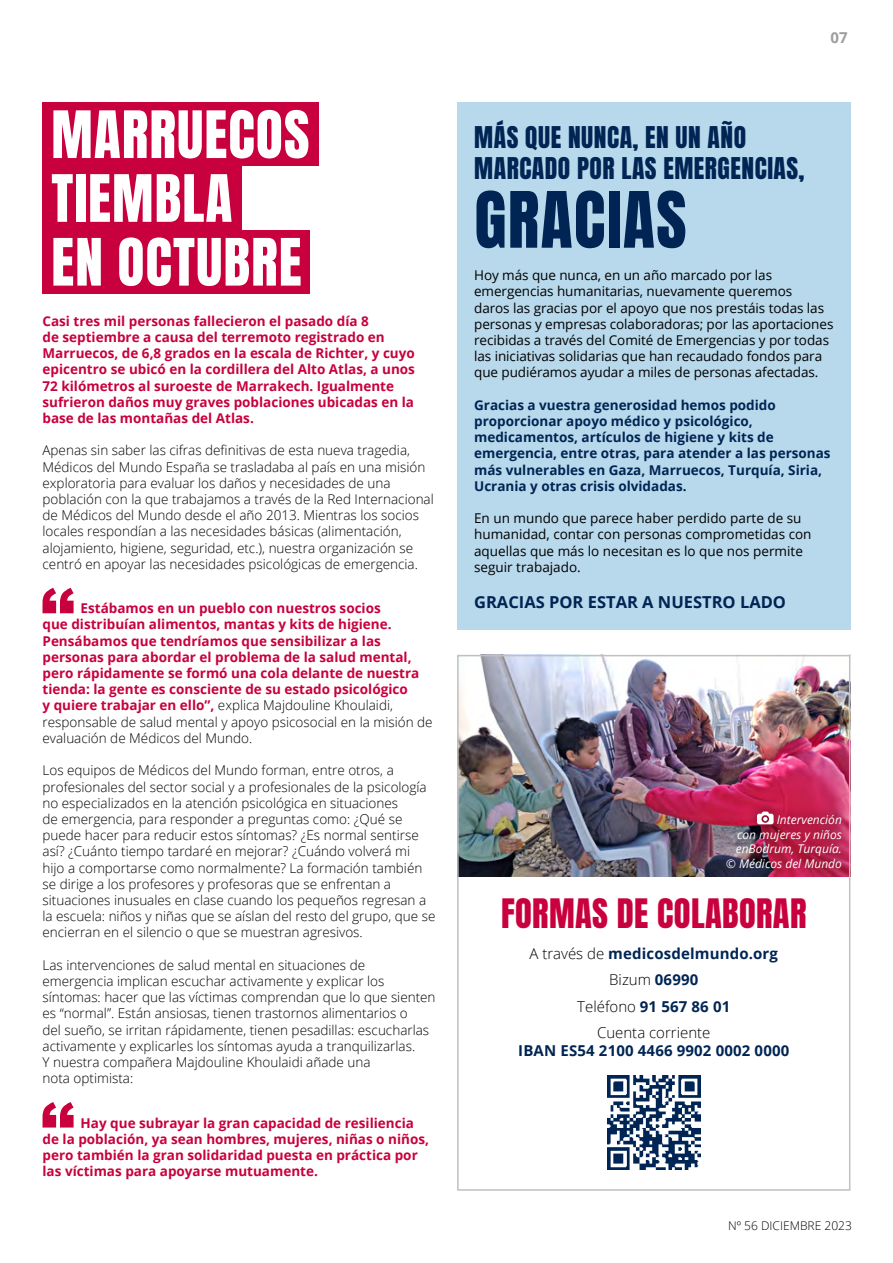
<style>
.page{position:relative;width:893px;height:1263px;background:#fff}
.page>*{position:absolute;margin:0;border:0;box-sizing:border-box;transform-origin:0 0}
.t1{font:66px "Anton";letter-spacing:.02em;color:#002554}
.t2{font:55.5px/63.8px "Anton";letter-spacing:.02em;color:#fff}
.t3{font:34.5px "Anton";letter-spacing:.01em;color:#c8003e}
.t4{font:25.5px/30.6px "Anton";letter-spacing:.02em;color:#002554}
.t5{font:700 16.5px "Open Sans";color:#002554}
.t6{font:300 15px/26.5px "Open Sans";color:#000;text-align:center}
.t7{font:700 15px "Open Sans";letter-spacing:.01em;color:#002554}
.t8{font:700 15px "Open Sans";color:#9d9d9c}
.t9{font:300 13.5px/16.2px "Open Sans";color:#000}
.t10{font:700 13.5px/16.2px "Open Sans";color:#c8003e}
.t11{font:13.5px/16.2px "Open Sans";letter-spacing:-.005em;color:#000}
.t12{font:700 13.5px/16.2px "Open Sans";color:#002554}
.t13{font:italic 12px/14.4px "Open Sans";color:#fff;text-align:right}
.t14{font:300 12px "Open Sans";color:#000}
.s1{font-weight:300;color:#000}
.s2{font-weight:700;color:#002554}
</style>
<div class="page">
<img style="left:460px;top:658px;width:387px;height:218px">
<div style="left:457px;top:655px;width:393px;height:536px;border:2px solid #c1c0c0"></div>
<div style="left:716px;top:800px;width:137px;height:79px;background:#000;opacity:.63"></div>
<svg style="left:757px;top:811px;width:17px;height:13px"></svg>
<div style="left:43px;top:166px;width:199px;height:64px;background:#c8003e"></div>
<div style="left:43px;top:230px;width:267px;height:63px;background:#c8003e"></div>
<div style="left:43px;top:102px;width:276px;height:64px;background:#c8003e"></div>
<svg style="left:43px;top:588px;width:31px;height:25px"></svg>
<svg style="left:43px;top:1102px;width:31px;height:25px"></svg>
<div style="left:457px;top:102px;width:393px;height:527px;background:#b8d8eb"></div>
<img style="left:607px;top:1076px;width:94px;height:93px">
<h2 class="t2" style="left:51px;top:107px;width:260px">MARRUECOS</h2>
<h2 class="t2" style="left:51px;top:171px;width:252px">TIEMBLA<br>EN OCTUBRE</h2>
<p class="t10" style="left:43px;top:312px;width:374px">Casi tres mil personas fallecieron el pasado día 8<br>de septiembre a causa del terremoto registrado en Marruecos, de 6,8 grados en la escala de Richter, y cuyo epicentro se ubicó en la cordillera del Alto Atlas, a unos 72 kilómetros al suroeste de Marrakech. Igualmente sufrieron daños muy graves poblaciones ubicadas en la base de las montañas del Atlas.</p>
<p class="t9" style="left:43px;top:442px;width:393px">Apenas sin saber las cifras definitivas de esta nueva tragedia, Médicos del Mundo España se trasladaba al país en una misión exploratoria para evaluar los daños y necesidades de una población con la que trabajamos a través de la Red Internacional de Médicos del Mundo desde el año 2013. Mientras los socios locales respondían a las necesidades básicas (alimentación, alojamiento, higiene, seguridad, etc.), nuestra organización se centró en apoyar las necesidades psicológicas de emergencia.</p>
<p class="t10" style="left:43px;top:600px;width:392px;text-indent:38px">Estábamos en un pueblo con nuestros socios<br>que distribuían alimentos, mantas y kits de higiene.<br>Pensábamos que tendríamos que sensibilizar a las personas para abordar el problema de la salud mental, pero rápidamente se formó una cola delante de nuestra tienda: la gente es consciente de su estado psicológico<br>y quiere trabajar en ello”, <span class="s1">explica Majdouline Khoulaidi, responsable de salud mental y apoyo psicosocial en la misión de evaluación de Médicos del Mundo.</span></p>
<p class="t9" style="left:43px;top:762px;width:394px">Los equipos de Médicos del Mundo forman, entre otros, a profesionales del sector social y a profesionales de la psicología no especializados en la atención psicológica en situaciones<br>de emergencia, para responder a preguntas como: ¿Qué se puede hacer para reducir estos síntomas? ¿Es normal sentirse así? ¿Cuánto tiempo tardaré en mejorar? ¿Cuándo volverá mi hijo a comportarse como normalmente? La formación también se dirige a los profesores y profesoras que se enfrentan a situaciones inusuales en clase cuando los pequeños regresan a la escuela: niños y niñas que se aíslan del resto del grupo, que se encierran en el silencio o que se muestran agresivos.</p>
<p class="t9" style="left:43px;top:956px;width:395px">Las intervenciones de salud mental en situaciones de emergencia implican escuchar activamente y explicar los síntomas: hacer que las víctimas comprendan que lo que sienten es “normal”. Están ansiosas, tienen trastornos alimentarios o<br>del sueño, se irritan rápidamente, tienen pesadillas: escucharlas activamente y explicarles los síntomas ayuda a tranquilizarlas.<br>Y nuestra compañera Majdouline Khoulaidi añade una<br>nota optimista:</p>
<p class="t10" style="left:43px;top:1114px;width:388px;text-indent:38px">Hay que subrayar la gran capacidad de resiliencia de la población, ya sean hombres, mujeres, niñas o niños, pero también la gran solidaridad puesta en práctica por las víctimas para apoyarse mutuamente.</p>
<p class="t8" style="left:830px;top:26px;width:19px">07</p>
<h3 class="t4" style="left:474px;top:124px;width:332px">MÁS QUE NUNCA, EN UN AÑO<br>MARCADO POR LAS EMERGENCIAS,</h3>
<h1 class="t1" style="left:474px;top:186px;width:214px">GRACIAS</h1>
<p class="t11" style="left:474px;top:267px;width:361px">Hoy más que nunca, en un año marcado por las emergencias humanitarias, nuevamente queremos<br>daros las gracias por el apoyo que nos prestáis todas las personas y empresas colaboradoras; por las aportaciones recibidas a través del Comité de Emergencias y por todas las iniciativas solidarias que han recaudado fondos para que pudiéramos ayudar a miles de personas afectadas.</p>
<p class="t12" style="left:474px;top:396px;width:358px">Gracias a vuestra generosidad hemos podido proporcionar apoyo médico y psicológico, medicamentos, artículos de higiene y kits de emergencia, entre otras, para atender a las personas más vulnerables en Gaza, Marruecos, Turquía, Siria, Ucrania y otras crisis olvidadas.</p>
<p class="t11" style="left:474px;top:510px;width:339px">En un mundo que parece haber perdido parte de su humanidad, contar con personas comprometidas con aquellas que más lo necesitan es lo que nos permite seguir trabajado.</p>
<p class="t5" style="left:474px;top:590px;width:313px">GRACIAS POR ESTAR A NUESTRO LADO</p>
<p class="t13" style="left:726px;top:812px;width:117px">Intervención<br>con mujeres y niños enBodrum, Turquía. © Médicos del Mundo</p>
<h3 class="t3" style="left:501px;top:896px;width:307px">FORMAS DE COLABORAR</h3>
<p class="t6" style="left:529px;top:940px;width:250px">A través de <span class="s2">medicosdelmundo.org<br></span>Bizum <span class="s2">06990<br></span>Teléfono <span class="s2">91 567 86 01<br></span>Cuenta corriente</p>
<p class="t7" style="left:518px;top:1040px;width:273px">IBAN ES54 2100 4466 9902 0002 0000</p>
<p class="t14" style="left:728px;top:1217px;width:125px">Nº 56 DICIEMBRE 2023</p>
</div>
